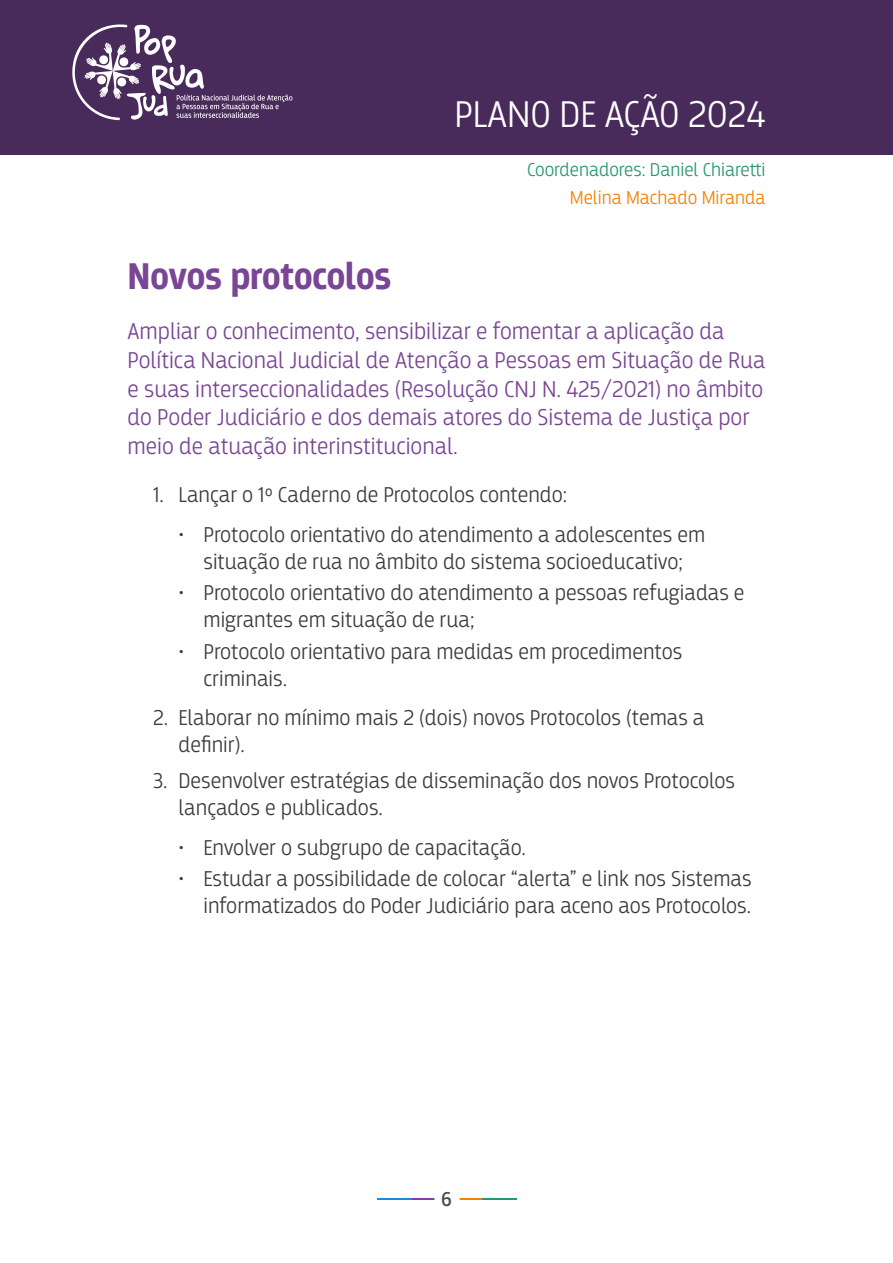
<style>
.page{position:relative;width:893px;height:1263px;background:#fff}
.page>*{position:absolute;margin:0;border:0;box-sizing:border-box;transform-origin:0 0}
.t1{font:300 39px "Breakers";color:#fff}
.t2{font:700 39px "Breakers";color:#794594}
.t3{font:300 24px/28.8px "Breakers";color:#794594}
.t4{font:300 22.5px/27px "Breakers";color:#3c3c3b}
.t5{font:21px "Breakers";color:#4a4a49}
.t6{font:300 19.5px "Breakers";color:#299969}
.t7{font:300 19.5px "Breakers";color:#f28200}
</style>
<div class="page">
<div style="left:0;top:0;width:893px;height:155px;background:#492b5b"></div>
<svg style="left:72px;top:24px;width:220px;height:96px"></svg>
<hr style="left:377px;top:1198px;width:35px;height:2px;background:#1c8adb">
<hr style="left:412px;top:1198px;width:35px;height:2px;background:#853ba6">
<hr style="left:447px;top:1198px;width:35px;height:2px;background:#f28200">
<hr style="left:482px;top:1198px;width:35px;height:2px;background:#299969">
<div style="left:434px;top:1186px;width:26px;height:26px;background:#fff;border-radius:50%"></div>
<h1 class="t1" style="left:455px;top:92px;width:312px">PLANO DE AÇÃO 2024</h1>
<p class="t6" style="left:527px;top:158px;width:240px">Coordenadores: Daniel Chiaretti</p>
<p class="t7" style="left:570px;top:186px;width:197px">Melina Machado Miranda</p>
<h1 class="t2" style="left:128px;top:253px;width:265px">Novos protocolos</h1>
<p class="t3" style="left:128px;top:317px;width:639px">Ampliar o conhecimento, sensibilizar e fomentar a aplicação da Política Nacional Judicial de Atenção a Pessoas em Situação de Rua e suas interseccionalidades (Resolução CNJ N. 425/2021) no âmbito do Poder Judiciário e dos demais atores do Sistema de Justiça por meio de atuação interinstitucional.</p>
<p class="t4" style="left:153px;top:481px;width:416px">1. Lançar o 1º Caderno de Protocolos contendo:</p>
<p class="t4" style="left:178px;top:521px;width:529px;text-align:center">• Protocolo orientativo do atendimento a adolescentes em situação de rua no âmbito do sistema socioeducativo;</p>
<p class="t4" style="left:203px;top:579px;width:543px;text-indent:-26px">• Protocolo orientativo do atendimento a pessoas refugiadas e migrantes em situação de rua;</p>
<p class="t4" style="left:203px;top:638px;width:480px;text-indent:-26px">• Protocolo orientativo para medidas em procedimentos criminais.</p>
<p class="t4" style="left:179px;top:705px;width:527px;text-indent:-26px">2. Elaborar no mínimo mais 2 (dois) novos Protocolos (temas a definir).</p>
<p class="t4" style="left:179px;top:767px;width:558px;text-indent:-26px">3. Desenvolver estratégias de disseminação dos novos Protocolos lançados e publicados.</p>
<p class="t4" style="left:178px;top:834px;width:349px">• Envolver o subgrupo de capacitação.</p>
<p class="t4" style="left:178px;top:865px;width:575px;text-align:right">• Estudar a possibilidade de colocar “alerta” e link nos Sistemas informatizados do Poder Judiciário para aceno aos Protocolos.</p>
<p class="t5" style="left:441px;top:1187px;width:12px">6</p>
</div>
